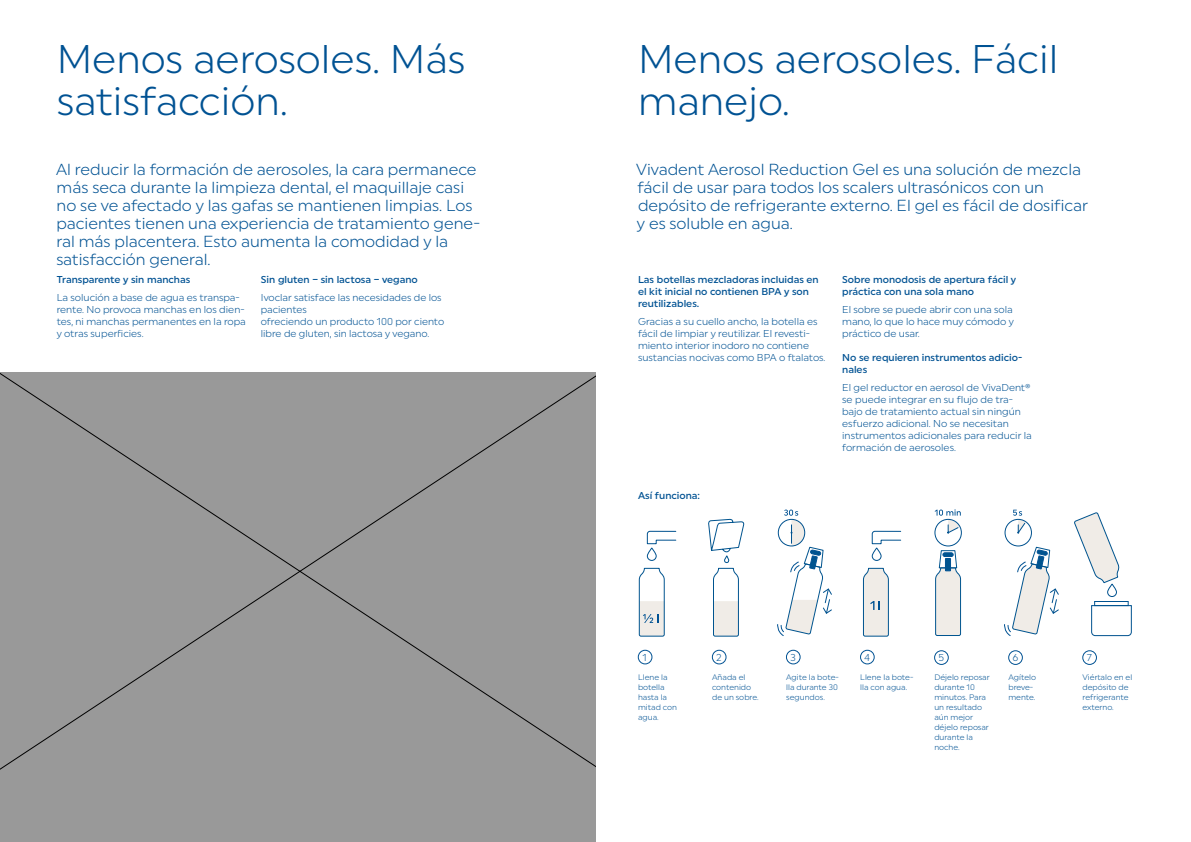
<style>
.page{position:relative;width:1191px;height:842px;background:#fff}
.page>*{position:absolute;margin:0;border:0;box-sizing:border-box;transform-origin:0 0}
.t1{font:40px/42px "Uniform Pro Ivoclar Lgt";color:#005293}
.t2{font:16px/18px "Uniform Pro Ivoclar Lgt";color:#005293}
.t3{font:10px/12px "Uniform Pro Ivoclar Lgt";color:#005293}
.t4{font:500 10px/12px "Uniform Pro Ivoclar";color:#005293}
.t5{font:8px/10px "Uniform Pro Ivoclar Lgt";color:#005293}
</style>
<div class="page">
<div style="left:0;top:373px;width:595px;height:469px;background:#999"></div>
<svg style="left:646px;top:530px;width:30px;height:14px"></svg>
<div style="left:647px;top:548px;width:9px;height:13px;border:1px solid #00528f;border-radius:4px"></div>
<svg style="left:708px;top:518px;width:36px;height:119px"></svg>
<svg style="left:871px;top:530px;width:30px;height:31px"></svg>
<div style="left:1107px;top:584px;width:9px;height:13px;border:1px solid #00528f;border-radius:4px"></div>
<svg style="left:1074px;top:512px;width:45px;height:72px"></svg>
<svg style="left:1091px;top:605px;width:41px;height:31px"></svg>
<div style="left:1094px;top:601px;width:34px;height:5px;border:1px solid #00528f"></div>
<svg style="left:934px;top:509px;width:28px;height:127px"></svg>
<svg style="left:777px;top:510px;width:55px;height:126px"></svg>
<svg style="left:1004px;top:510px;width:55px;height:126px"></svg>
<svg style="left:863px;top:567px;width:26px;height:70px"></svg>
<svg style="left:638px;top:567px;width:27px;height:70px"></svg>
<div style="left:638px;top:650px;width:14px;height:14px;border:1px solid #005293;border-radius:50%"></div>
<div style="left:712px;top:650px;width:14px;height:14px;border:1px solid #005293;border-radius:50%"></div>
<div style="left:786px;top:650px;width:14px;height:14px;border:1px solid #005293;border-radius:50%"></div>
<div style="left:860px;top:650px;width:14px;height:14px;border:1px solid #005293;border-radius:50%"></div>
<div style="left:934px;top:650px;width:14px;height:15px;border:1px solid #005293;border-radius:50%"></div>
<div style="left:1008px;top:650px;width:14px;height:15px;border:1px solid #005293;border-radius:50%"></div>
<div style="left:1082px;top:650px;width:14px;height:15px;border:1px solid #005293;border-radius:50%"></div>
<h1 class="t1" style="left:57px;top:37px;width:410px">Menos aerosoles. Más satisfacción.</h1>
<h1 class="t1" style="left:638px;top:37px;width:422px">Menos aerosoles. Fácil manejo.</h1>
<p class="t2" style="left:56px;top:160px;width:425px">Al reducir la formación de aerosoles, la cara permanece más seca durante la limpieza dental, el maquillaje casi no se ve afectado y las gafas se mantienen limpias. Los pacientes tienen una experiencia de tratamiento gene&shy;ral más placentera. Esto aumenta la comodidad y la satisfacción general.</p>
<h2 class="t2" style="left:636px;top:160px;width:453px">Vivadent Aerosol Reduction Gel es una solución de mezcla fácil de usar para todos los scalers ultrasónicos con un depósito de refrigerante externo. El gel es fácil de dosificar y es soluble en agua.</h2>
<p class="t4" style="left:57px;top:273px;width:135px">Transparente y sin manchas</p>
<p class="t3" style="left:57px;top:291px;width:191px">La solución a base de agua es transpa&shy;rente. No provoca manchas en los dien&shy;tes, ni manchas permanentes en la ropa y otras superficies.</p>
<p class="t4" style="left:842px;top:273px;width:176px">Sobre monodosis de apertura fácil y práctica con una sola mano</p>
<p class="t3" style="left:842px;top:303px;width:173px;text-align:justify">El sobre se puede abrir con una sola mano, lo que lo hace muy cómodo y práctico de usar.</p>
<p class="t4" style="left:842px;top:351px;width:182px">No se requieren instrumentos adicio&shy;nales</p>
<p class="t3" style="left:842px;top:381px;width:191px">El gel reductor en aerosol de VivaDent® se puede integrar en su flujo de tra&shy;bajo de tratamiento actual sin ningún esfuerzo adicional. No se necesitan instrumentos adicionales para reducir la formación de aerosoles.</p>
<p class="t4" style="left:261px;top:273px;width:158px">Sin gluten – sin lactosa – vegano</p>
<p class="t3" style="left:261px;top:291px;width:185px">Ivoclar satisface las necesidades de los pacientes<br>ofreciendo un producto 100 por ciento libre de gluten, sin lactosa y vegano.</p>
<p class="t4" style="left:638px;top:273px;width:182px">Las botellas mezcladoras incluidas en el kit inicial no contienen BPA y son reutilizables.</p>
<p class="t3" style="left:638px;top:315px;width:189px">Gracias a su cuello ancho, la botella es fácil de limpiar y reutilizar. El revesti&shy;miento interior inodoro no contiene sustancias nocivas como BPA o ftalatos.</p>
<p class="t4" style="left:638px;top:489px;width:64px">Así funciona:</p>
<p class="t3" style="left:642px;top:651px;width:6px">1</p>
<p class="t3" style="left:716px;top:651px;width:7px">2</p>
<p class="t3" style="left:790px;top:651px;width:7px">3</p>
<p class="t3" style="left:864px;top:651px;width:8px">4</p>
<p class="t3" style="left:938px;top:652px;width:7px">5</p>
<p class="t3" style="left:1012px;top:652px;width:8px">6</p>
<p class="t3" style="left:1086px;top:652px;width:7px">7</p>
<p class="t5" style="left:638px;top:672px;width:40px">Llene la botella hasta la mitad con agua.</p>
<p class="t5" style="left:712px;top:672px;width:48px">Añada el contenido de un sobre.</p>
<p class="t5" style="left:786px;top:672px;width:54px">Agite la bote&shy;lla durante 30 segundos.</p>
<p class="t5" style="left:860px;top:672px;width:55px">Llene la bote&shy;lla con agua.</p>
<p class="t5" style="left:934px;top:672px;width:57px">Déjelo reposar durante 10 minutos. Para un resultado aún mejor déjelo reposar durante la noche.</p>
<p class="t5" style="left:1008px;top:672px;width:29px">Agítelo breve&shy;mente.</p>
<p class="t5" style="left:1082px;top:672px;width:51px">Viértalo en el depósito de refrigerante externo.</p>
</div>
